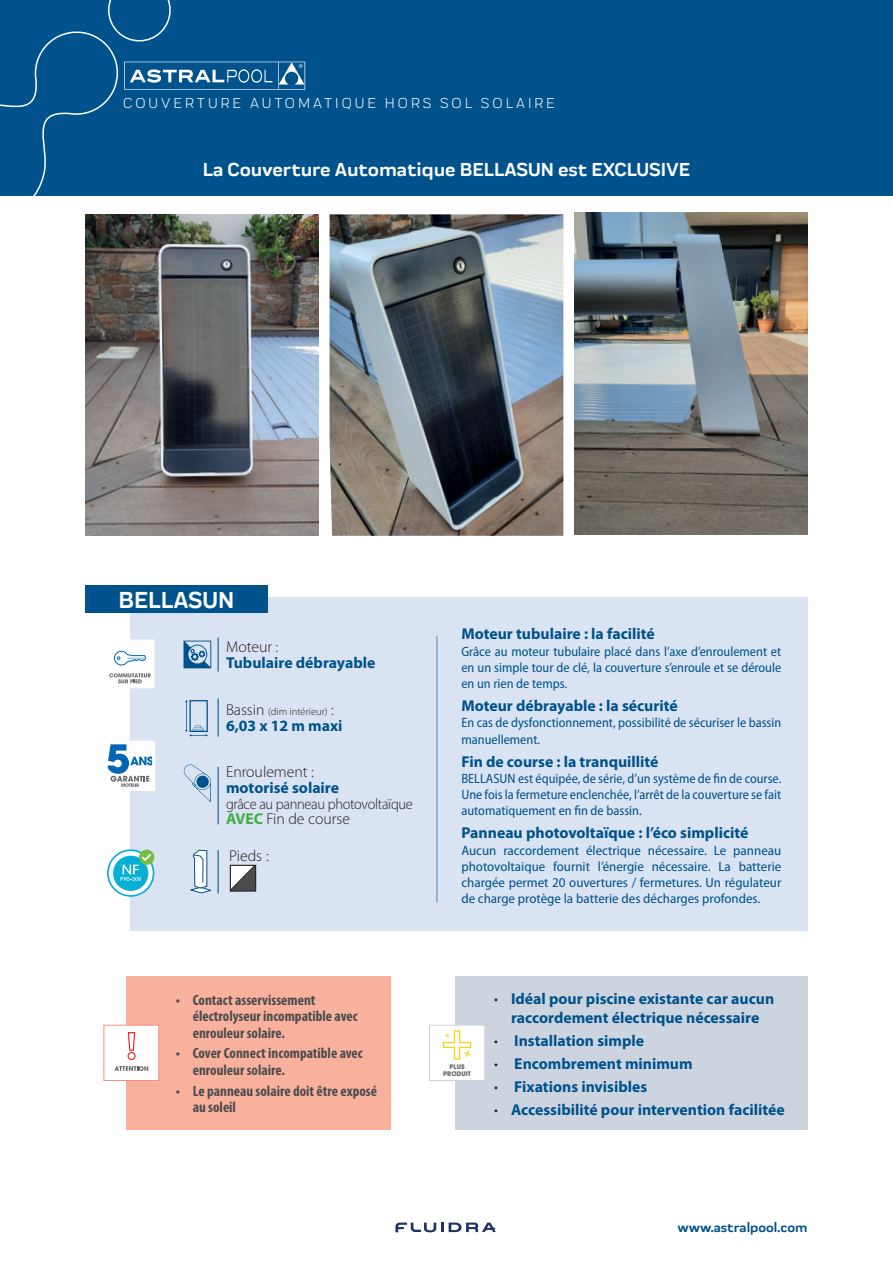
<style>
.page{position:relative;width:893px;height:1263px;background:#fff}
.page>*{position:absolute;margin:0;border:0;box-sizing:border-box;transform-origin:0 0}
.t1{font:700 24px "Praktika Rnd";color:#fff}
.t2{font:700 19.5px "Praktika Rnd";color:#fff}
.t3{font:700 15.75px/18.9px "Myriad Pro";color:#00528c;text-align:center}
.t4{font:300 15.75px "Myriad Pro";color:#231f20}
.t5{font:700 condensed 15px/16.5px "Myriad Pro";color:#4b4c4d}
.t6{font:15px "Praktika Rnd";letter-spacing:.2em;color:#fff}
.t7{font:300 15px "Myriad Pro";letter-spacing:-.02em;color:#231f20;scale:.96 1}
.t8{font:semi-condensed 13.5px/16.2px "Myriad Pro";color:#00528c;text-align:justify}
.t9{font:semi-condensed 13.5px/16.2px "Myriad Pro";color:#00528c;text-align:justify;scale:1.05 1}
.t10{font:700 13.5px "Praktika Rnd";color:#00528c}
.t11{font:300 10.5px "Myriad Pro";color:#231f20}
.t12{font:700 6.3px/7.1px "Avant Garde LT";color:#636366;text-align:center}
.s1{font-size:15.75px}
.s2{font-weight:700;color:#40ae49}
.s3{font-weight:300;color:#231f20}
</style>
<div class="page">
<div style="left:0;top:0;width:893px;height:195px;background:#00528c"></div>
<svg style="left:0;top:0;width:305px;height:196px"></svg>
<svg style="left:395px;top:1222px;width:101px;height:10px"></svg>
<img style="left:574px;top:213px;width:234px;height:321px">
<img style="left:330px;top:214px;width:233px;height:322px">
<img style="left:85px;top:214px;width:234px;height:322px">
<div style="left:130px;top:597px;width:678px;height:334px;background:#d9e3f2"></div>
<div style="left:85px;top:585px;width:183px;height:27px;background:#00528c"></div>
<svg style="left:185px;top:700px;width:23px;height:37px"></svg>
<hr style="left:218px;top:698px;width:1px;height:39px;background:#00528c">
<hr style="left:218px;top:767px;width:1px;height:57px;background:#00528c">
<svg style="left:184px;top:764px;width:27px;height:38px"></svg>
<svg style="left:190px;top:850px;width:22px;height:44px"></svg>
<hr style="left:218px;top:850px;width:1px;height:43px;background:#00528c">
<svg style="left:184px;top:641px;width:27px;height:27px"></svg>
<hr style="left:218px;top:638px;width:1px;height:33px;background:#00528c">
<div style="left:106px;top:640px;width:48px;height:47px;background:#fff"></div>
<svg style="left:109px;top:673px;width:42px;height:10px"></svg>
<svg style="left:114px;top:651px;width:32px;height:14px"></svg>
<svg style="left:109px;top:745px;width:42px;height:42px"></svg>
<div style="left:105px;top:741px;width:50px;height:50px;border:3px solid #fff"></div>
<hr style="left:437px;top:636px;width:1px;height:266px;background:#5683b2">
<svg style="left:230px;top:865px;width:26px;height:26px"></svg>
<svg style="left:107px;top:849px;width:47px;height:48px"></svg>
<div style="left:456px;top:976px;width:352px;height:154px;background:#ccd4e0"></div>
<div style="left:429px;top:1025px;width:56px;height:55px;background:#fff"></div>
<svg style="left:442px;top:1030px;width:30px;height:30px"></svg>
<div style="left:429px;top:1025px;width:56px;height:56px;border:1px solid #ccd4e0"></div>
<div style="left:127px;top:976px;width:264px;height:154px;background:#f9b19e"></div>
<div style="left:104px;top:1025px;width:55px;height:55px;background:#fff"></div>
<svg style="left:114px;top:1066px;width:34px;height:5px"></svg>
<svg style="left:128px;top:1032px;width:8px;height:28px"></svg>
<div style="left:104px;top:1025px;width:55px;height:56px;border:1px solid #f58e7a"></div>
<p class="t6" style="left:123px;top:92px;width:433px">COUVERTURE AUTOMATIQUE HORS SOL SOLAIRE</p>
<p class="t2" style="left:203px;top:154px;width:489px">La Couverture Automatique BELLASUN est EXCLUSIVE</p>
<h1 class="t1" style="left:118px;top:580px;width:117px">BELLASUN</h1>
<p class="t4" style="left:226px;top:638px;width:54px">Moteur :</p>
<p class="t3" style="left:226px;top:653px;width:151px">Tubulaire débrayable</p>
<p class="t11" style="left:226px;top:706px;width:109px"><span class="s1">Bassin</span> (dim intérieur) <span class="s1">:</span></p>
<p class="t3" style="left:226px;top:717px;width:118px">6,03 x 12 m maxi</p>
<p class="t4" style="left:226px;top:763px;width:90px">Enroulement :</p>
<p class="t3" style="left:226px;top:778px;width:115px">motorisé solaire</p>
<p class="t7" style="left:226px;top:795px;width:196px">grâce au panneau photovoltaïque</p>
<p class="t4" style="left:226px;top:810px;width:125px"><span class="s2">AVEC</span> Fin de course</p>
<p class="t4" style="left:229px;top:847px;width:41px">Pieds :</p>
<p class="t3" style="left:461px;top:625px;width:195px">Moteur tubulaire : la facilité</p>
<p class="t8" style="left:461px;top:643px;width:321px">Grâce au moteur tubulaire placé dans l’axe d’enroulement et en un simple tour de clé, la couverture s’enroule et se déroule en un rien de temps.</p>
<p class="t3" style="left:461px;top:697px;width:218px">Moteur débrayable : la sécurité</p>
<p class="t8" style="left:461px;top:715px;width:321px">En cas de dysfonctionnement, possibilité de sécuriser le bassin manuellement.</p>
<p class="t3" style="left:461px;top:752px;width:199px">Fin de course : la tranquillité</p>
<p class="t8" style="left:461px;top:771px;width:322px">BELLASUN est équipée, de série, d’un système de fin de course.<br>Une fois la fermeture enclenchée, l’arrêt de la couverture se fait automatiquement en fin de bassin.</p>
<p class="t3" style="left:461px;top:824px;width:289px">Panneau photovoltaïque : l’éco simplicité</p>
<p class="t9" style="left:461px;top:842px;width:306px">Aucun raccordement électrique nécessaire. Le panneau photovoltaique fournit l’énergie nécessaire. La batterie chargée permet 20 ouvertures / fermetures. Un régulateur de charge protège la batterie des décharges profondes.</p>
<p class="t5" style="left:193px;top:992px;width:166px;text-indent:-17px">• Contact asservissement électrolyseur incompatible avec enrouleur solaire.</p>
<p class="t5" style="left:193px;top:1045px;width:171px;text-indent:-17px">• Cover Connect incompatible avec enrouleur solaire.</p>
<p class="t5" style="left:193px;top:1083px;width:186px;text-indent:-17px">• Le panneau solaire doit être exposé au soleil</p>
<p class="t12" style="left:443px;top:1063px;width:29px">PLUS<br>PRODUIT</p>
<p class="t3" style="left:494px;top:989px;width:282px"><span class="s3">•</span> Idéal pour piscine existante car aucun raccordement électrique nécessaire</p>
<p class="t3" style="left:494px;top:1031px;width:152px"><span class="s3">•</span> Installation simple</p>
<p class="t3" style="left:494px;top:1054px;width:200px"><span class="s3">•</span> Encombrement minimum</p>
<p class="t3" style="left:494px;top:1078px;width:155px"><span class="s3">•</span> Fixations invisibles</p>
<p class="t3" style="left:494px;top:1101px;width:292px"><span class="s3">•</span> Accessibilité pour intervention facilitée</p>
<p class="t10" style="left:677px;top:1217px;width:132px">www.astralpool.com</p>
</div>
